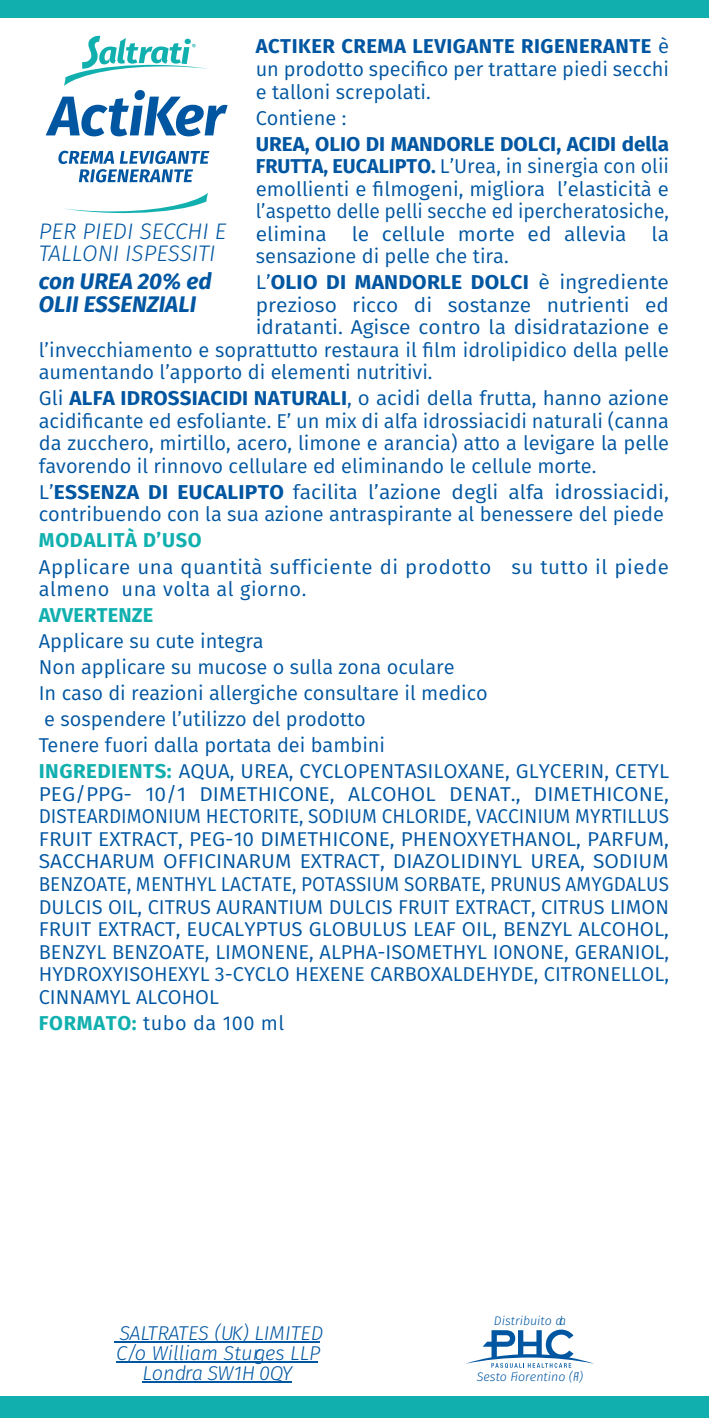
<style>
.page{position:relative;width:709px;height:1418px;background:#fff}
.page>*{position:absolute;margin:0;border:0;box-sizing:border-box;transform-origin:0 0}
.t1{font:italic 300 22.5px/22.5px "Fira Sans";color:#0156a1}
.t2{font:italic 700 22.5px/22.5px "Fira Sans";color:#0156a1}
.testo{font:20px/22.5px "Fira Sans";color:#0156a1;text-align:justify}
.testo-2{font:20px/22.5px "Fira Sans";color:#0156a1;scale:1.05 1}
.testo-3{font:20px/22.5px "Fira Sans";letter-spacing:.025em;color:#0156a1}
.t3{font:italic 300 20px/20px "Fira Sans";color:#0156a1;text-align:center}
.testo-4{font:700 20px "Fira Sans";letter-spacing:.01em;color:#0156a1;scale:1.05 1}
.testo-5{font:700 20px "Fira Sans";letter-spacing:.03em;color:#11b0af}
.testo-6{font:700 20px "Fira Sans";letter-spacing:.01em;color:#11b0af}
.t4{font:italic 300 12.5px "Fira Sans";color:#0156a1}
.s1{font-weight:700}
.s2{font-weight:400}
.s3{font-weight:700;color:#11b0af}
</style>
<div class="page">
<div style="left:0;top:0;width:709px;height:18px;background:#11b0af"></div>
<div style="left:0;top:1396px;width:709px;height:21px;background:#11b0af"></div>
<svg style="left:114px;top:1341px;width:64px;height:1px"></svg>
<hr style="left:178px;top:1341px;width:53px;height:1px;background:#0156a1">
<svg style="left:231px;top:1341px;width:12px;height:1px"></svg>
<hr style="left:243px;top:1341px;width:77px;height:1px;background:#0156a1">
<svg style="left:116px;top:1361px;width:19px;height:1px"></svg>
<hr style="left:135px;top:1361px;width:119px;height:1px;background:#0156a1">
<hr style="left:265px;top:1361px;width:53px;height:1px;background:#0156a1">
<hr style="left:142px;top:1381px;width:43px;height:1px;background:#0156a1">
<svg style="left:185px;top:1381px;width:32px;height:1px"></svg>
<hr style="left:217px;top:1381px;width:53px;height:1px;background:#0156a1">
<svg style="left:270px;top:1381px;width:22px;height:1px"></svg>
<svg style="left:466px;top:1329px;width:128px;height:38px"></svg>
<svg style="left:58px;top:151px;width:151px;height:31px"></svg>
<svg style="left:64px;top:193px;width:144px;height:21px"></svg>
<svg style="left:46px;top:35px;width:181px;height:101px"></svg>
<p class="testo" style="left:256px;top:37px;width:415px"><span class="s1">ACTIKER CREMA LEVIGANTE RIGENERANTE</span> è un prodotto specifico per trattare piedi secchi e talloni screpolati.</p>
<p class="testo" style="left:256px;top:108px;width:92px">Contiene :</p>
<p class="testo" style="left:256px;top:134px;width:415px"><span class="s1">UREA, OLIO DI MANDORLE DOLCI, ACIDI della FRUTTA, EUCALIPTO.</span> L’Urea, in sinergia con olii emollienti e filmogeni, migliora l’elasticità e l’aspetto delle pelli secche ed ipercheratosiche, elimina le cellule morte ed allevia la sensazione di pelle che tira.</p>
<p class="testo-4" style="left:256px;top:268px;width:395px"><span class="s2">L’</span>OLIO DI MANDORLE DOLCI <span class="s2">è ingrediente</span></p>
<p class="testo-2" style="left:256px;top:295px;width:395px">prezioso ricco di sostanze nutrienti ed</p>
<p class="testo-2" style="left:256px;top:317px;width:395px">idratanti. Agisce contro la disidratazione e</p>
<p class="testo" style="left:39px;top:340px;width:631px">l’invecchiamento e soprattutto restaura il film idrolipidico della pelle</p>
<p class="testo" style="left:39px;top:362px;width:395px">aumentando l’apporto di elementi nutritivi.</p>
<p class="testo" style="left:39px;top:388px;width:632px">Gli <span class="s1">ALFA IDROSSIACIDI NATURALI</span>, o acidi della frutta, hanno azione acidificante ed esfoliante. E’ un mix di alfa idrossiacidi naturali (canna da zucchero, mirtillo, acero, limone e arancia) atto a levigare la pelle favorendo il rinnovo cellulare ed eliminando le cellule morte.</p>
<p class="testo-2" style="left:39px;top:482px;width:601px">L’<span class="s1">ESSENZA DI EUCALIPTO</span> facilita l’azione degli alfa idrossiacidi, contribuendo con la sua azione antraspirante al benessere del piede</p>
<p class="testo-5" style="left:39px;top:526px;width:164px">MODALITÀ D’USO</p>
<p class="testo-3" style="left:39px;top:557px;width:631px">Applicare una quantità sufficiente di prodotto su tutto il piede almeno una volta al giorno.</p>
<p class="testo-6" style="left:39px;top:601px;width:116px">AVVERTENZE</p>
<p class="testo" style="left:39px;top:631px;width:226px">Applicare su cute integra</p>
<p class="testo" style="left:39px;top:657px;width:417px">Non applicare su mucose o sulla zona oculare</p>
<p class="testo" style="left:39px;top:683px;width:450px">In caso di reazioni allergiche consultare il medico</p>
<p class="testo" style="left:44px;top:709px;width:323px">e sospendere l’utilizzo del prodotto</p>
<p class="testo" style="left:39px;top:735px;width:348px">Tenere fuori dalla portata dei bambini</p>
<p class="testo" style="left:39px;top:761px;width:632px"><span class="s3">INGREDIENTS:</span> AQUA, UREA, CYCLOPENTASILOXANE, GLYCERIN, CETYL PEG/PPG- 10/1 DIMETHICONE, ALCOHOL DENAT., DIMETHICONE, DISTEARDIMONIUM HECTORITE, SODIUM CHLORIDE, VACCINIUM MYRTILLUS FRUIT EXTRACT, PEG-10 DIMETHICONE, PHENOXYETHANOL, PARFUM, SACCHARUM OFFICINARUM EXTRACT, DIAZOLIDINYL UREA, SODIUM BENZOATE, MENTHYL LACTATE, POTASSIUM SORBATE, PRUNUS AMYGDALUS DULCIS OIL, CITRUS AURANTIUM DULCIS FRUIT EXTRACT, CITRUS LIMON FRUIT EXTRACT, EUCALYPTUS GLOBULUS LEAF OIL, BENZYL ALCOHOL, BENZYL BENZOATE, LIMONENE, ALPHA-ISOMETHYL IONONE, GERANIOL, HYDROXYISOHEXYL 3-CYCLO HEXENE CARBOXALDEHYDE, CITRONELLOL, CINNAMYL ALCOHOL</p>
<p class="testo-3" style="left:39px;top:1012px;width:247px"><span class="s3">FORMATO:</span> tubo da 100 ml</p>
<p class="t1" style="left:39px;top:221px;width:189px">PER PIEDI SECCHI E<br>TALLONI ISPESSITI</p>
<p class="t2" style="left:39px;top:272px;width:174px">con UREA 20% ed<br>OLII ESSENZIALI</p>
<p class="t3" style="left:116px;top:1324px;width:209px">SALTRATES (UK) LIMITED<br>C/o William Sturges LLP<br>Londra SW1H 0QY</p>
<p class="t4" style="left:494px;top:1311px;width:74px">Distribuito da</p>
<p class="t4" style="left:477px;top:1367px;width:108px">Sesto Fiorentino (FI)</p>
</div>
